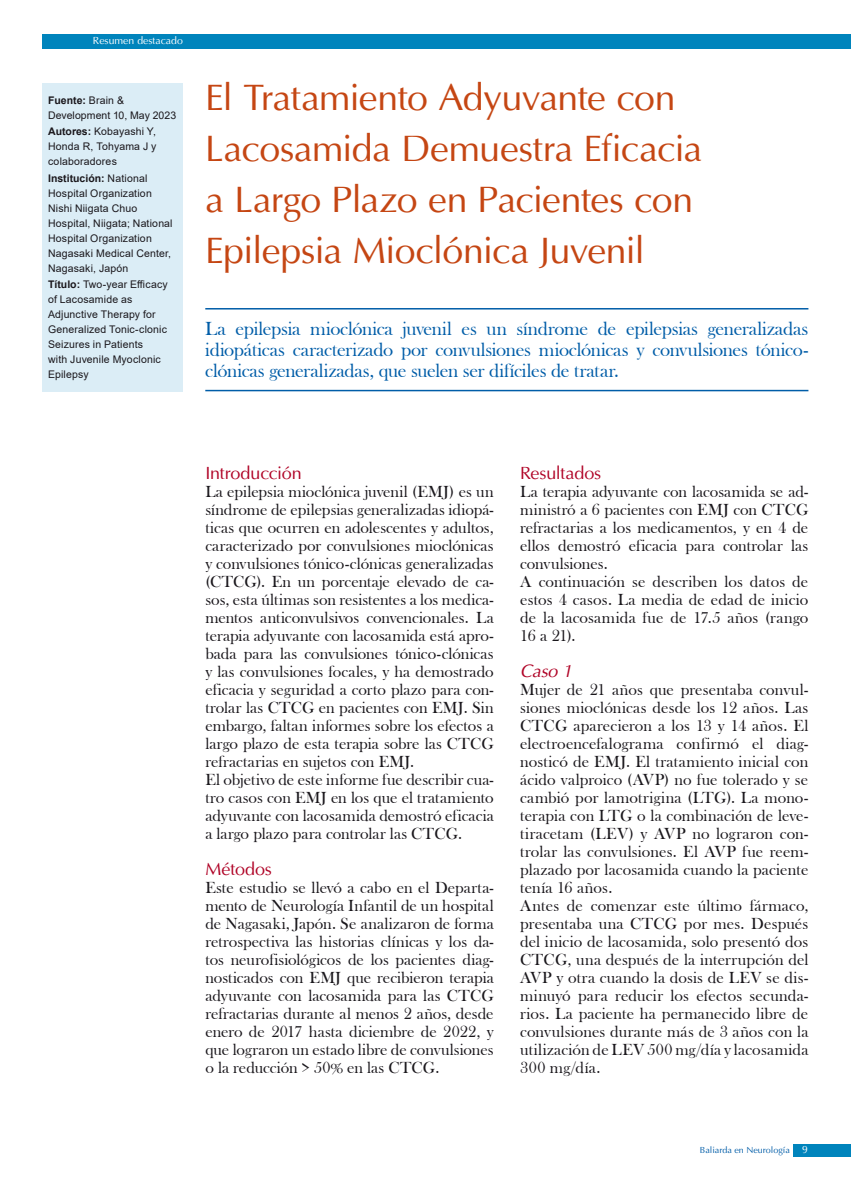
<style>
.page{position:relative;width:851px;height:1191px;background:#fff}
.page>*{position:absolute;margin:0;border:0;box-sizing:border-box;transform-origin:0 0}
.t1{font:37.5px/51px "Ottawa Plain";letter-spacing:-.02em;color:#c54613}
.t2{font:19.5px/21px "Bask Old Face";letter-spacing:-.01em;color:#005da8;text-align:justify}
.t3{font:18px "Ottawa Plain";letter-spacing:-.01em;color:#b00427}
.t4{font:italic 18px "Ottawa";color:#b00427}
.t5{font:16.5px/18px "Bask Old Face";letter-spacing:.005em;color:#1a171c}
.t6{font:10.5px/15px "Arial";letter-spacing:.015em;color:#1a171c}
.t7{font:10.5px "Ottawa Plain";color:#fff}
.t8{font:9px "Ottawa Plain";color:#005da8}
.s1{font-weight:700}
.s2{font-size:10.5px;color:#fff}
</style>
<div class="page">
<div style="left:43px;top:34px;width:807px;height:15px;background:#0084bc"></div>
<div style="left:793px;top:1143px;width:57px;height:13px;background:#0084bc"></div>
<div style="left:43px;top:83px;width:140px;height:308px;background:#dbedf6"></div>
<hr style="left:205px;top:308px;width:603px;height:1px;background:#005da8">
<hr style="left:205px;top:390px;width:603px;height:1px;background:#005da8">
<p class="t7" style="left:93px;top:35px;width:91px">Resumen destacado</p>
<p class="t6" style="left:48px;top:92px;width:130px"><span class="s1">Fuente:</span> Brain &amp;<br>Development 10, May 2023</p>
<p class="t6" style="left:48px;top:124px;width:110px;text-align:justify"><span class="s1">Autores:</span> Kobayashi Y, Honda R, Tohyama J y colaboradores</p>
<p class="t6" style="left:48px;top:170px;width:126px"><span class="s1">Institución:</span> National<br>Hospital Organization<br>Nishi Niigata Chuo<br>Hospital, Niigata; National<br>Hospital Organization<br>Nagasaki Medical Center,<br>Nagasaki, Japón</p>
<p class="t6" style="left:48px;top:277px;width:121px"><span class="s1">Título:</span> Two-year Efficacy of Lacosamide as<br>Adjunctive Therapy for<br>Generalized Tonic-clonic<br>Seizures in Patients<br>with Juvenile Myoclonic<br>Epilepsy</p>
<h1 class="t1" style="left:205px;top:72px;width:498px">El Tratamiento Adyuvante con<br>Lacosamida Demuestra Eficacia a Largo Plazo en Pacientes con<br>Epilepsia Mioclónica Juvenil</h1>
<p class="t2" style="left:205px;top:318px;width:604px">La epilepsia mioclónica juvenil es un síndrome de epilepsias generalizadas idiopáticas caracterizado por convulsiones mioclónicas y convulsiones tónico&shy;clónicas generalizadas, que suelen ser difíciles de tratar.</p>
<p class="t3" style="left:205px;top:462px;width:98px">Introducción</p>
<p class="t5" style="left:205px;top:483px;width:290px">La epilepsia mioclónica juvenil (EMJ) es un síndrome de epilepsias generalizadas idiopá&shy;ticas que ocurren en adolescentes y adultos, caracterizado por convulsiones mioclónicas y convulsiones tónico-clónicas generalizadas (CTCG). En un porcentaje elevado de ca&shy;sos, esta últimas son resistentes a los medica&shy;mentos anticonvulsivos convencionales. La terapia adyuvante con lacosamida está apro&shy;bada para las convulsiones tónico-clónicas y las convulsiones focales, y ha demostrado eficacia y seguridad a corto plazo para con&shy;trolar las CTCG en pacientes con EMJ. Sin embargo, faltan informes sobre los efectos a largo plazo de esta terapia sobre las CTCG refractarias en sujetos con EMJ.<br>El objetivo de este informe fue describir cua&shy;tro casos con EMJ en los que el tratamiento adyuvante con lacosamida demostró eficacia a largo plazo para controlar las CTCG.</p>
<p class="t3" style="left:205px;top:858px;width:68px">Métodos</p>
<p class="t5" style="left:205px;top:879px;width:290px;text-align:justify">Este estudio se llevó a cabo en el Departa&shy;mento de Neurología Infantil de un hospital de Nagasaki, Japón. Se analizaron de forma retrospectiva las historias clínicas y los da&shy;tos neurofisiológicos de los pacientes diag&shy;nosticados con EMJ que recibieron terapia adyuvante con lacosamida para las CTCG refractarias durante al menos 2 años, desde enero de 2017 hasta diciembre de 2022, y que lograron un estado libre de convulsiones o la reducción &gt; 50% en las CTCG.</p>
<p class="t3" style="left:520px;top:462px;width:82px">Resultados</p>
<p class="t5" style="left:520px;top:483px;width:290px">La terapia adyuvante con lacosamida se ad&shy;ministró a 6 pacientes con EMJ con CTCG refractarias a los medicamentos, y en 4 de ellos demostró eficacia para controlar las convulsiones.<br>A continuación se describen los datos de estos 4 casos. La media de edad de inicio de la lacosamida fue de 17.5 años (rango 16 a 21).</p>
<p class="t4" style="left:520px;top:660px;width:54px">Caso 1</p>
<p class="t5" style="left:520px;top:681px;width:290px">Mujer de 21 años que presentaba convul&shy;siones mioclónicas desde los 12 años. Las CTCG aparecieron a los 13 y 14 años. El electroencefalograma confirmó el diag&shy;nosticó de EMJ. El tratamiento inicial con ácido valproico (AVP) no fue tolerado y se cambió por lamotrigina (LTG). La mono&shy;terapia con LTG o la combinación de leve&shy;tiracetam (LEV) y AVP no lograron con&shy;trolar las convulsiones. El AVP fue reem&shy;plazado por lacosamida cuando la paciente tenía 16 años.<br>Antes de comenzar este último fármaco, presentaba una CTCG por mes. Después del inicio de lacosamida, solo presentó dos CTCG, una después de la interrupción del AVP y otra cuando la dosis de LEV se dis&shy;minuyó para reducir los efectos secunda&shy;rios. La paciente ha permanecido libre de convulsiones durante más de 3 años con la utilización de LEV 500 mg/día y lacosamida 300 mg/día.</p>
<p class="t8" style="left:699px;top:1145px;width:110px">Baliarda en Neurología <span class="s2">9</span></p>
</div>
